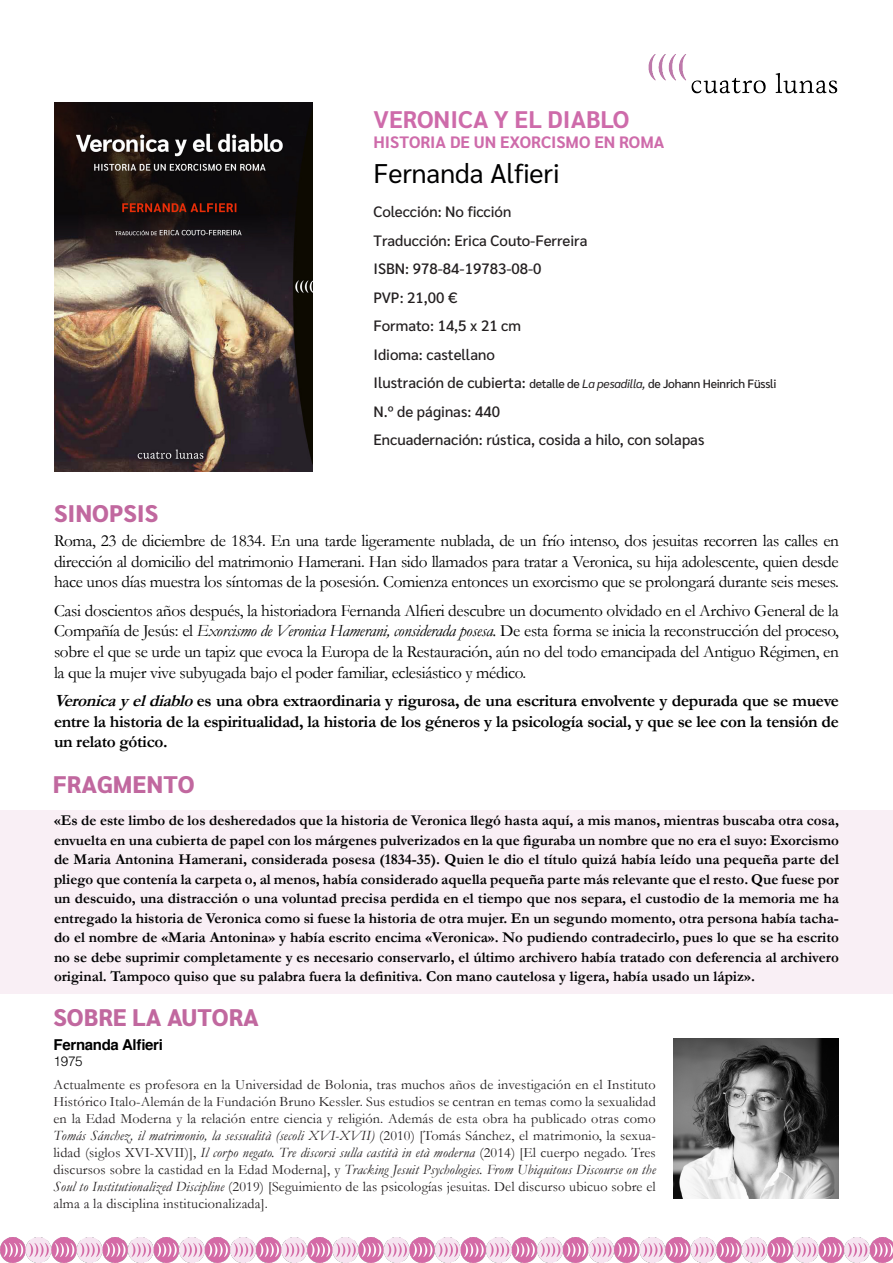
<style>
.page{position:relative;width:893px;height:1263px;background:#fff}
.page>*{position:absolute;margin:0;border:0;box-sizing:border-box;transform-origin:0 0}
.t1{font:27px "Sarabun";color:#000001}
.t2{font:800 24px "Sarabun";color:#c1689f}
.t3{font:700 24px "Sarabun";color:#ce6baa}
.t4{font:17.25px/20.7px "Garamond";letter-spacing:-.02em;color:#000001;text-align:justify}
.t5{font:700 17.25px/20.7px "Garamond";letter-spacing:-.02em;color:#000001;text-align:justify}
.t6{font:700 16.5px "Sarabun";color:#ce6baa}
.t7{font:700 15px/19.5px "Garamond";color:#000001;text-align:justify}
.t8{font:500 15px/28.5px "Sarabun";color:#231f20}
.t9{font:700 15px "Helvetica";letter-spacing:-.02em;color:#000001}
.t10{font:14.25px/17.1px "Garamond";letter-spacing:.01em;color:#231f20;text-align:justify}
.t11{font:300 13.5px "Helvetica";color:#000001}
.t12{font:500 12px "Sarabun";letter-spacing:-.02em;color:#231f20}
.s1{font-size:15px}
.s2{font-weight:400;font-style:italic}
.s3{font-style:italic}
</style>
<div class="page">
<img style="left:0;top:1237px;width:893px;height:26px">
<div style="left:0;top:810px;width:893px;height:183px;background:#f9eff5"></div>
<img style="left:54px;top:102px;width:258px;height:369px">
<img style="left:648px;top:54px;width:190px;height:40px">
<img style="left:674px;top:1039px;width:165px;height:160px">
<h2 class="t2" style="left:54px;top:500px;width:106px">SINOPSIS</h2>
<h2 class="t3" style="left:373px;top:105px;width:258px">VERONICA Y EL DIABLO</h2>
<p class="t6" style="left:373px;top:132px;width:292px">HISTORIA DE UN EXORCISMO EN ROMA</p>
<h1 class="t1" style="left:373px;top:158px;width:188px">Fernanda Alfieri</h1>
<p class="t8" style="left:373px;top:198px;width:216px">Colección: No ficción<br>Traducción: Erica Couto-Ferreira<br>ISBN: 978-84-19783-08-0<br>PVP: 21,00 €<br>Formato: 14,5 x 21 cm<br>Idioma: castellano</p>
<p class="t12" style="left:373px;top:377px;width:405px"><span class="s1">Ilustración de cubierta:</span> detalle de <span class="s2">La pesadilla,</span> de Johann Heinrich Füssli</p>
<p class="t8" style="left:373px;top:398px;width:332px">N.º de páginas: 440<br>Encuadernación: rústica, cosida a hilo, con solapas</p>
<p class="t4" style="left:54px;top:530px;width:786px">Roma, 23 de diciembre de 1834. En una tarde ligeramente nublada, de un frío intenso, dos jesuitas recorren las calles en dirección al domicilio del matrimonio Hamerani. Han sido llamados para tratar a Veronica, su hija adolescente, quien desde hace unos días muestra los síntomas de la posesión. Comienza entonces un exorcismo que se prolongará durante seis meses.</p>
<p class="t4" style="left:54px;top:599px;width:786px">Casi doscientos años después, la historiadora Fernanda Alfieri descubre un documento olvidado en el Archivo General de la Compañía de Jesús: el <span class="s3">Exorcismo de Veronica Hamerani, considerada posesa.</span> De esta forma se inicia la reconstrucción del proceso, sobre el que se urde un tapiz que evoca la Europa de la Restauración, aún no del todo emancipada del Antiguo Régimen, en la que la mujer vive subyugada bajo el poder familiar, eclesiástico y médico.</p>
<p class="t5" style="left:54px;top:690px;width:786px"><span class="s3">Veronicayeldiablo</span>es una obra extraordinaria y rigurosa, de una escritura envolvente y depurada que se mueve entre la historia de la espiritualidad, la historia de los géneros y la psicología social, y que se lee con la tensión de un relato gótico.</p>
<h2 class="t2" style="left:53px;top:770px;width:143px">FRAGMENTO</h2>
<p class="t7" style="left:54px;top:811px;width:786px">«Es de este limbo de los desheredados que la historia de Veronica llegó hasta aquí, a mis manos, mientras buscaba otra cosa, envuelta en una cubierta de papel con los márgenes pulverizados en la que figuraba un nombre que no era el suyo: Exorcismo de Maria Antonina Hamerani, considerada posesa (1834-35). Quien le dio el título quizá había leído una pequeña parte del pliego que contenía la carpeta o, al menos, había considerado aquella pequeña parte más relevante que el resto. Que fuese por un descuido, una distracción o una voluntad precisa perdida en el tiempo que nos separa, el custodio de la memoria me ha entregado la historia de Veronica como si fuese la historia de otra mujer. En un segundo momento, otra persona había tacha&shy;do el nombre de «Maria Antonina» y había escrito encima «Veronica». No pudiendo contradecirlo, pues lo que se ha escrito no se debe suprimir completamente y es necesario conservarlo, el último archivero había tratado con deferencia al archivero original. Tampoco quiso que su palabra fuera la definitiva. Con mano cautelosa y ligera, había usado un lápiz».</p>
<h2 class="t2" style="left:54px;top:1004px;width:207px">SOBRE LA AUTORA</h2>
<p class="t9" style="left:54px;top:1033px;width:111px">Fernanda Alfieri</p>
<p class="t11" style="left:54px;top:1053px;width:31px">1975</p>
<p class="t10" style="left:54px;top:1075px;width:604px">Actualmente es profesora en la Universidad de Bolonia, tras muchos años de investigación en el Instituto Histórico Italo-Alemán de la Fundación Bruno Kessler. Sus estudios se centran en temas como la sexualidad en la Edad Moderna y la relación entre ciencia y religión. Además de esta obra ha publicado otras como <span class="s3">Tomás Sánchez, il matrimonio, la sessualità (secoli XVI-XVII)</span> (2010) [Tomás Sánchez, el matrimonio, la sexua&shy;lidad (siglos XVI-XVII)], <span class="s3">Il corpo negato. Tre discorsi sulla castità in età moderna</span> (2014) [El cuerpo negado. Tres discursos sobre la castidad en la Edad Moderna], y <span class="s3">Tracking Jesuit Psychologies. From Ubiquitous Discourse on the Soul to Institutionalized Discipline</span> (2019) [Seguimiento de las psicologías jesuitas. Del discurso ubicuo sobre el alma a la disciplina institucionalizada].</p>
</div>
